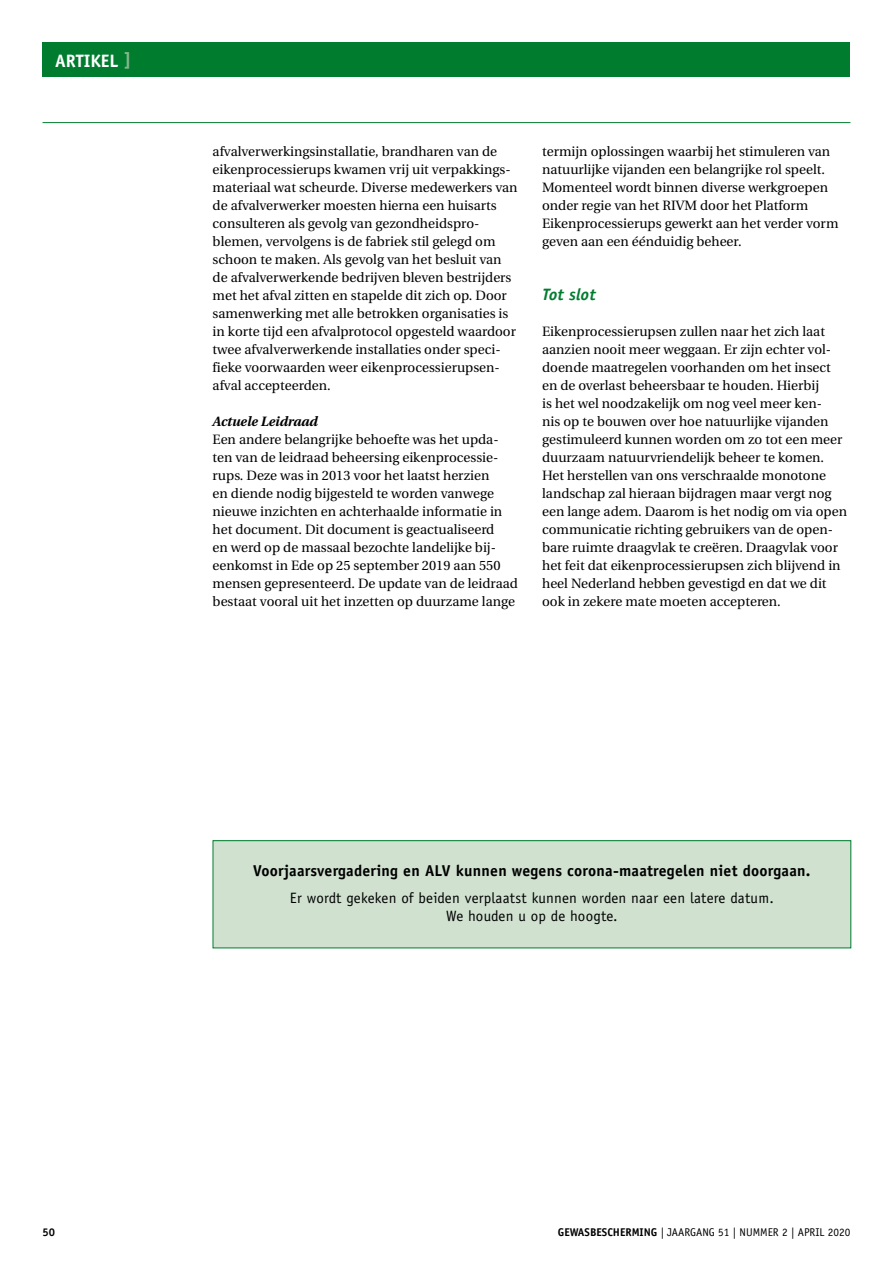
<style>
.page{position:relative;width:893px;height:1263px;background:#fff}
.page>*{position:absolute;margin:0;border:0;box-sizing:border-box;transform-origin:0 0}
.t1{font:700 18px "Officina Sans";color:#fff}
.t2{font:italic 700 16.5px "Officina Sans";letter-spacing:.015em;color:#007c2f}
.t3{font:700 15.75px "Officina Sans";letter-spacing:.015em;color:#000}
.t4{font:15px/18px "Officina Sans";letter-spacing:.015em;color:#000;text-align:center}
.t5{font:13.5px/18px "Utopia";color:#000}
.t6{font:italic 700 13.5px "Utopia";color:#000}
.t7{font:11.25px "Officina Sans";color:#000}
.t8{font:700 11.25px "Officina Sans";color:#000}
.s1{color:#86b78b}
.s2{font-weight:700}
</style>
<div class="page">
<div style="left:43px;top:43px;width:807px;height:34px;background:#007c2f"></div>
<hr style="left:43px;top:122px;width:807px;height:1px;background:#007c2f">
<div style="left:213px;top:841px;width:638px;height:107px;background:#d0e1d0"></div>
<div style="left:213px;top:840px;width:638px;height:108px;border:1px solid #007c2f"></div>
<h1 class="t1" style="left:55px;top:49px;width:78px">ARTIKEL <span class="s1">]</span></h1>
<p class="t5" style="left:213px;top:143px;width:306px">afvalverwerkingsinstallatie, brandharen van de eikenprocessierups kwamen vrij uit verpakkings&shy;materiaal wat scheurde. Diverse medewerkers van de afvalverwerker moesten hierna een huisarts consulteren als gevolg van gezondheidspro&shy;blemen, vervolgens is de fabriek stil gelegd om schoon te maken. Als gevolg van het besluit van de afvalverwerkende bedrijven bleven bestrijders met het afval zitten en stapelde dit zich op. Door samenwerking met alle betrokken organisaties is in korte tijd een afvalprotocol opgesteld waardoor twee afvalverwerkende installaties onder speci&shy;fieke voorwaarden weer eikenprocessierupsen&shy;afval accepteerden.</p>
<p class="t6" style="left:213px;top:414px;width:107px">Actuele Leidraad</p>
<p class="t5" style="left:213px;top:431px;width:307px">Een andere belangrijke behoefte was het upda&shy;ten van de leidraad beheersing eikenprocessie&shy;rups. Deze was in 2013 voor het laatst herzien<br>en diende nodig bijgesteld te worden vanwege nieuwe inzichten en achterhaalde informatie in het document. Dit document is geactualiseerd<br>en werd op de massaal bezochte landelijke bij&shy;eenkomst in Ede op 25 september 2019 aan 550 mensen gepresenteerd. De update van de leidraad bestaat vooral uit het inzetten op duurzame lange</p>
<p class="t5" style="left:542px;top:143px;width:298px">termijn oplossingen waarbij het stimuleren van natuurlijke vijanden een belangrijke rol speelt.<br>Momenteel wordt binnen diverse werkgroepen onder regie van het RIVM door het Platform Eikenprocessierups gewerkt aan het verder vorm geven aan een éénduidig beheer.</p>
<p class="t2" style="left:542px;top:285px;width:55px">Tot slot</p>
<p class="t5" style="left:542px;top:323px;width:306px">Eikenprocessierupsen zullen naar het zich laat aanzien nooit meer weggaan. Er zijn echter vol&shy;doende maatregelen voorhanden om het insect en de overlast beheersbaar te houden. Hierbij<br>is het wel noodzakelijk om nog veel meer ken-<br>nis op te bouwen over hoe natuurlijke vijanden gestimuleerd kunnen worden om zo tot een meer duurzaam natuurvriendelijk beheer te komen.<br>Het herstellen van ons verschraalde monotone landschap zal hieraan bijdragen maar vergt nog een lange adem. Daarom is het nodig om via open communicatie richting gebruikers van de open&shy;bare ruimte draagvlak te creëren. Draagvlak voor het feit dat eikenprocessierupsen zich blijvend in heel Nederland hebben gevestigd en dat we dit ook in zekere mate moeten accepteren.</p>
<p class="t3" style="left:253px;top:861px;width:559px">Voorjaarsvergadering en ALV kunnen wegens corona-maatregelen niet doorgaan.</p>
<p class="t4" style="left:290px;top:889px;width:485px">Er wordt gekeken of beiden verplaatst kunnen worden naar een latere datum.<br>We houden u op de hoogte.</p>
<p class="t8" style="left:43px;top:1225px;width:14px">50</p>
<p class="t7" style="left:558px;top:1226px;width:294px"><span class="s2">GEWASBESCHERMING</span> | JAARGANG 51 | NUMMER 2 | APRIL 2020</p>
</div>
